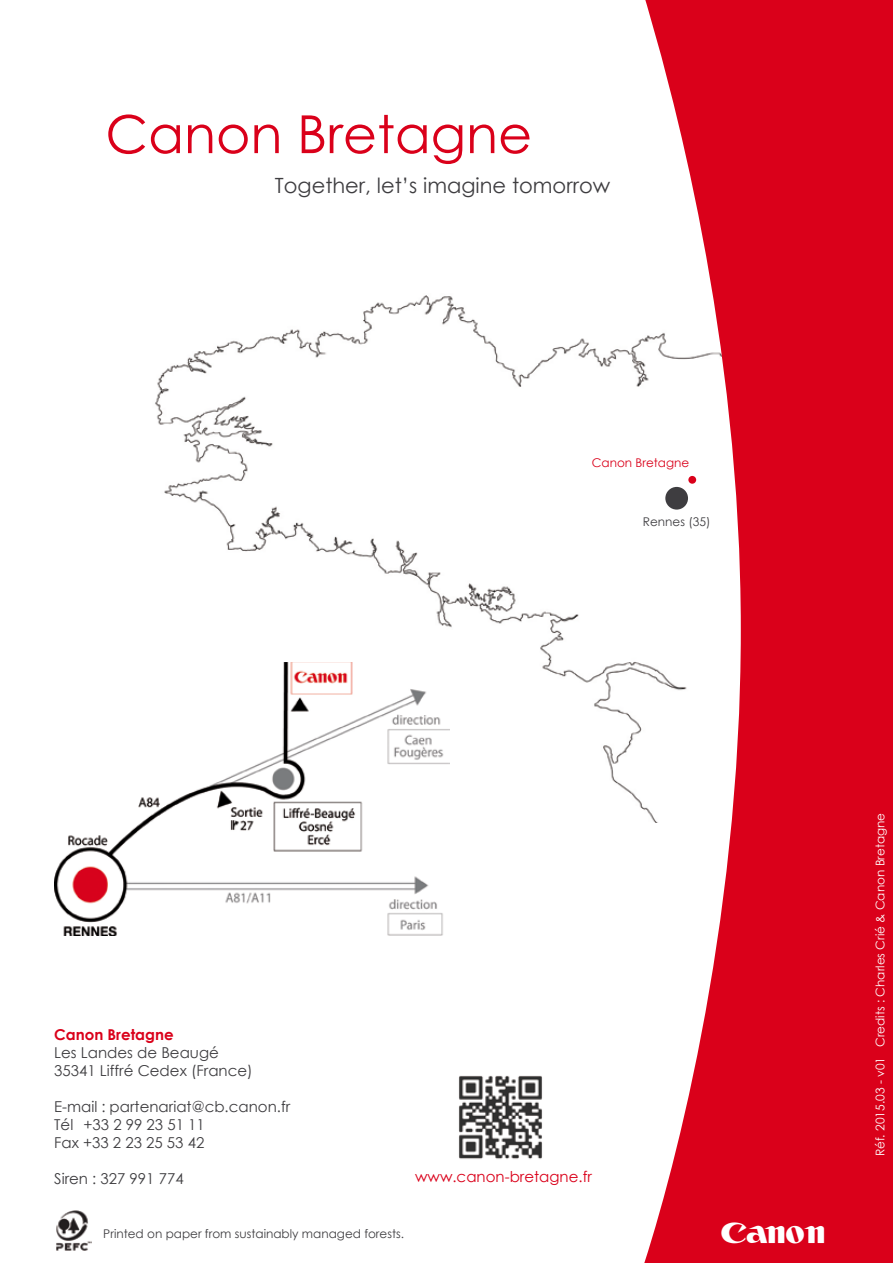
<style>
.page{position:relative;width:893px;height:1263px;background:#fff}
.page>*{position:absolute;margin:0;border:0;box-sizing:border-box;transform-origin:0 0}
.t1{font:52.5px "Century Gothic";color:#da001a}
.t2{font:21px "Century Gothic";color:#3e3d40}
.t3{font:21px "Canon Logo CB";color:#fff}
.t4{font:15px/18px "Century Gothic";color:#3e3d40}
.t5{font:15px "Century Gothic";color:#da001a}
.t6{font:700 15px "Century Gothic";color:#da001a}
.t7{font:12px "Century Gothic";color:#3e3d40}
.t8{font:12px "Century Gothic";color:#fff}
.t9{font:12px "Century Gothic";color:#da001a}
</style>
<div class="page">
<img style="left:155px;top:295px;width:483px;height:507px">
<svg style="left:638px;top:0;width:255px;height:1263px;fill:#da001a"></svg>
<div style="left:665px;top:487px;width:23px;height:23px;background:#3e3d40;border-radius:50%"></div>
<div style="left:688px;top:476px;width:8px;height:8px;background:#da001a;border-radius:50%"></div>
<img style="left:56px;top:1210px;width:36px;height:41px">
<img style="left:54px;top:662px;width:396px;height:273px">
<img style="left:459px;top:1075px;width:84px;height:84px">
<h1 class="t1" style="left:105px;top:97px;width:428px">Canon Bretagne</h1>
<h2 class="t2" style="left:275px;top:170px;width:337px">Together, let’s imagine tomorrow</h2>
<p class="t9" style="left:592px;top:454px;width:99px">Canon Bretagne</p>
<p class="t7" style="left:643px;top:513px;width:69px">Rennes (35)</p>
<p class="t6" style="left:54px;top:1023px;width:121px">Canon Bretagne</p>
<p class="t4" style="left:54px;top:1044px;width:200px">Les Landes de Beaugé<br>35341 Liffré Cedex (France)</p>
<p class="t4" style="left:54px;top:1098px;width:238px">E-mail : partenariat@cb.canon.fr<br>Tél +33 2 99 23 51 11<br>Fax +33 2 23 25 53 42</p>
<p class="t4" style="left:54px;top:1170px;width:131px">Siren : 327 991 774</p>
<p class="t5" style="left:415px;top:1166px;width:178px">www.canon-bretagne.fr</p>
<p class="t7" style="left:103px;top:1225px;width:302px">Printed on paper from sustainably managed forests.</p>
<h2 class="t3" style="left:722px;top:1223px;width:106px">CANON</h2>
<p class="t8" style="left:872px;top:1156px;width:345px;rotate:-90deg">Réf. 2015.03 - v01 Credits : Charles Crié &amp; Canon Bretagne</p>
</div>
